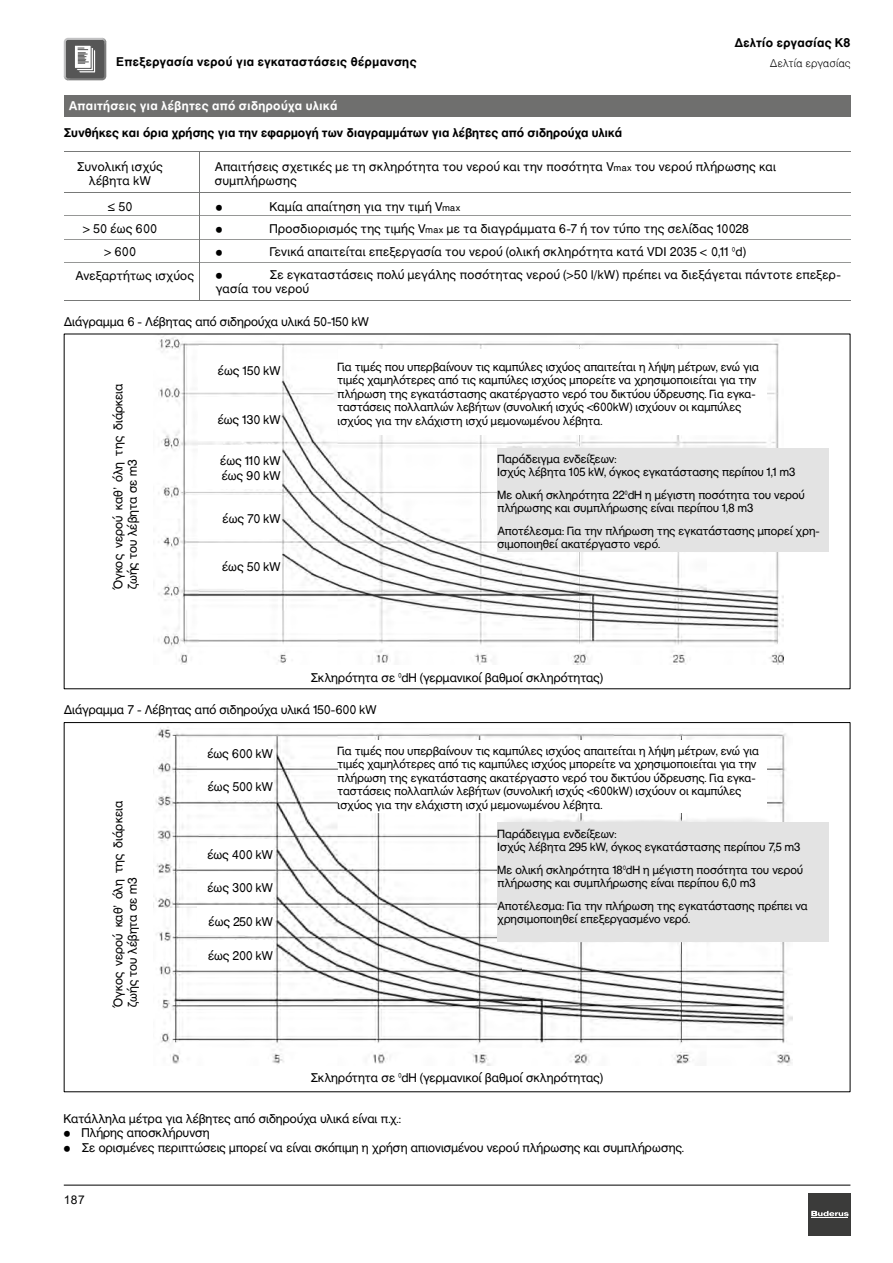
<style>
.page{position:relative;width:893px;height:1263px;background:#fff}
.page>*{position:absolute;margin:0;border:0;box-sizing:border-box;transform-origin:0 0}
.t1{font:12px/14.4px "Mg Helvetica UC Pol";letter-spacing:-.005em;color:#000}
.t2{font:700 12px "Mg Helvetica UC Pol";color:#000}
.t3{font:700 12px "Mg Helvetica UC Pol";letter-spacing:.015em;color:#fff}
.t4{font:12px/14.4px "Mg Helvetica UC Pol";letter-spacing:.015em;color:#000;text-align:center}
.t5{font:12px "Mg Helvetica Light UC Pol";letter-spacing:.01em;color:#000}
.t6{font:12px "Arial";color:#000}
.t7{font:11.25px/13.5px "Mg Helvetica UC Pol";letter-spacing:-.015em;color:#000}
.s1{font-size:9px}
</style>
<div class="page">
<hr style="left:64px;top:1185px;width:786px;height:1px;background:#000">
<div style="left:808px;top:1193px;width:42px;height:43px;background:#3b3b3a"></div>
<hr style="left:811px;top:1217px;width:37px;height:1px;background:#fff">
<svg style="left:811px;top:1211px;width:38px;height:5px"></svg>
<svg style="left:64px;top:38px;width:42px;height:42px;background:#848484"></svg>
<div style="left:64px;top:96px;width:786px;height:21px;background:#6f6f6e"></div>
<hr style="left:64px;top:151px;width:786px;height:1px;background:#787978">
<hr style="left:64px;top:192px;width:786px;height:1px;background:#787978">
<hr style="left:64px;top:300px;width:786px;height:1px;background:#787978">
<hr style="left:64px;top:215px;width:786px;height:1px;background:#969796">
<hr style="left:64px;top:239px;width:786px;height:1px;background:#969796">
<hr style="left:64px;top:262px;width:786px;height:1px;background:#969796">
<hr style="left:199px;top:152px;width:1px;height:148px;background:#787978">
<img style="left:158px;top:336px;width:625px;height:329px">
<div style="left:198px;top:445px;width:83px;height:43px;background:#fff"></div>
<div style="left:198px;top:397px;width:83px;height:43px;background:#fff"></div>
<div style="left:198px;top:348px;width:83px;height:43px;background:#fff"></div>
<div style="left:338px;top:349px;width:428px;height:86px;background:#fff"></div>
<div style="left:497px;top:448px;width:332px;height:104px;background:#e3e3e3"></div>
<div style="left:198px;top:496px;width:83px;height:43px;background:#fff"></div>
<div style="left:198px;top:544px;width:83px;height:43px;background:#fff"></div>
<img style="left:153px;top:727px;width:639px;height:338px">
<div style="left:198px;top:738px;width:75px;height:29px;background:#fff"></div>
<div style="left:198px;top:771px;width:75px;height:29px;background:#fff"></div>
<div style="left:198px;top:839px;width:75px;height:29px;background:#fff"></div>
<div style="left:198px;top:872px;width:75px;height:29px;background:#fff"></div>
<div style="left:198px;top:906px;width:75px;height:29px;background:#fff"></div>
<div style="left:198px;top:940px;width:75px;height:29px;background:#fff"></div>
<div style="left:338px;top:740px;width:428px;height:72px;background:#fff"></div>
<div style="left:497px;top:822px;width:332px;height:120px;background:#e3e3e3"></div>
<p class="t2" style="left:117px;top:54px;width:302px">Επεξεργασία νερού για εγκαταστάσεις θέρμανσης</p>
<p class="t3" style="left:69px;top:98px;width:270px">Απαιτήσεις για λέβητες από σιδηρούχα υλικά</p>
<p class="t2" style="left:64px;top:125px;width:560px">Συνθήκες και όρια χρήσης για την εφαρμογή των διαγραμμάτων για λέβητες από σιδηρούχα υλικά</p>
<p class="t2" style="left:734px;top:35px;width:118px">Δελτίο εργασίας Κ8</p>
<p class="t5" style="left:770px;top:57px;width:82px">Δελτία εργασίας</p>
<p class="t4" style="left:77px;top:159px;width:87px">Συνολική ισχύς λέβητα kW</p>
<p class="t1" style="left:215px;top:159px;width:563px">Απαιτήσεις σχετικές με τη σκληρότητα του νερού και την ποσότητα V<span class="s1">max</span> του νερού πλήρωσης και συμπλήρωσης</p>
<p class="t1" style="left:83px;top:195px;width:75px;line-height:22.6px;text-align:center">≤ 50<br>&gt; 50 έως 600 &gt; 600</p>
<p class="t1" style="left:216px;top:199px;width:8px">•</p>
<p class="t1" style="left:270px;top:199px;width:192px">Καμία απαίτηση για την τιμή V<span class="s1">max</span></p>
<p class="t1" style="left:216px;top:222px;width:8px">•</p>
<p class="t1" style="left:270px;top:222px;width:481px">Προσδιορισμός της τιμής V<span class="s1">max</span> με τα διαγράμματα 6-7 ή τον τύπο της σελίδας 10028</p>
<p class="t1" style="left:216px;top:244px;width:8px">•</p>
<p class="t1" style="left:270px;top:244px;width:478px">Γενικά απαιτείται επεξεργασία του νερού (ολική σκληρότητα κατά VDI 2035 &lt; 0,11 °d)</p>
<p class="t1" style="left:216px;top:267px;width:627px;text-indent:54px">Σε εγκαταστάσεις πολύ μεγάλης ποσότητας νερού (&gt;50 l/kW) πρέπει να διεξάγεται πάντοτε επεξερ&shy;γασία του νερού</p>
<p class="t1" style="left:64px;top:314px;width:307px">Διάγραμμα 6 - Λέβητας από σιδηρούχα υλικά 50-150 kW</p>
<p class="t1" style="left:75px;top:269px;width:120px">Ανεξαρτήτως ισχύος</p>
<p class="t1" style="left:216px;top:267px;width:8px">•</p>
<p class="t1" style="left:111px;top:589px;width:208px;rotate:-90deg">Όγκος νερού καθ’ όλη της διάρκεια ζωής του λέβητα σε m3</p>
<p class="t1" style="left:218px;top:364px;width:64px">έως 150 kW</p>
<p class="t7" style="left:338px;top:360px;width:423px">Για τιμές που υπερβαίνουν τις καμπύλες ισχύος απαιτείται η λήψη μέτρων, ενώ για τιμές χαμηλότερες από τις καμπύλες ισχύος μπορείτε να χρησιμοποιείται για την πλήρωση της εγκατάστασης ακατέργαστο νερό του δικτύου ύδρευσης. Για εγκα&shy;ταστάσεις πολλαπλών λεβήτων (συνολική ισχύς &lt;600kW) ισχύουν οι καμπύλες ισχύος για την ελάχιστη ισχύ μεμονωμένου λέβητα.</p>
<p class="t7" style="left:497px;top:452px;width:299px">Παράδειγμα ενδείξεων:<br>Ισχύς λέβητα 105 kW, όγκος εγκατάστασης περίπου 1,1 m3</p>
<p class="t7" style="left:497px;top:488px;width:309px">Με ολική σκληρότητα 22°dH η μέγιστη ποσότητα του νερού πλήρωσης και συμπλήρωσης είναι περίπου 1,8 m3</p>
<p class="t7" style="left:497px;top:524px;width:324px">Αποτέλεσμα: Για την πλήρωση της εγκατάστασης μπορεί χρη&shy;σιμοποιηθεί ακατέργαστο νερό.</p>
<p class="t1" style="left:218px;top:413px;width:64px">έως 130 kW</p>
<p class="t1" style="left:220px;top:454px;width:62px">έως 110 kW έως 90 kW</p>
<p class="t1" style="left:223px;top:512px;width:60px">έως 70 kW</p>
<p class="t1" style="left:222px;top:559px;width:60px">έως 50 kW</p>
<p class="t1" style="left:311px;top:671px;width:294px">Σκληρότητα σε °dH (γερμανικοί βαθμοί σκληρότητας)</p>
<p class="t1" style="left:64px;top:702px;width:314px">Διάγραμμα 7 - Λέβητας από σιδηρούχα υλικά 150-600 kW</p>
<p class="t1" style="left:111px;top:1007px;width:208px;rotate:-90deg">Όγκος νερού καθ’ όλη της διάρκεια ζωής του λέβητα σε m3</p>
<p class="t1" style="left:207px;top:747px;width:67px">έως 600 kW</p>
<p class="t1" style="left:208px;top:780px;width:67px">έως 500 kW</p>
<p class="t1" style="left:207px;top:848px;width:67px">έως 400 kW</p>
<p class="t1" style="left:208px;top:881px;width:67px">έως 300 kW</p>
<p class="t1" style="left:209px;top:915px;width:66px">έως 250 kW</p>
<p class="t1" style="left:208px;top:949px;width:67px">έως 200 kW</p>
<p class="t7" style="left:338px;top:744px;width:423px">Για τιμές που υπερβαίνουν τις καμπύλες ισχύος απαιτείται η λήψη μέτρων, ενώ για τιμές χαμηλότερες από τις καμπύλες ισχύος μπορείτε να χρησιμοποιείται για την πλήρωση της εγκατάστασης ακατέργαστο νερό του δικτύου ύδρευσης. Για εγκα&shy;ταστάσεις πολλαπλών λεβήτων (συνολική ισχύς &lt;600kW) ισχύουν οι καμπύλες ισχύος για την ελάχιστη ισχύ μεμονωμένου λέβητα.</p>
<p class="t7" style="left:497px;top:827px;width:304px">Παράδειγμα ενδείξεων:<br>Ισχύς λέβητα 295 kW, όγκος εγκατάστασης περίπου 7,5 m3</p>
<p class="t7" style="left:497px;top:863px;width:307px">Με ολική σκληρότητα 18°dH η μέγιστη ποσότητα του νερού πλήρωσης και συμπλήρωσης είναι περίπου 6,0 m3</p>
<p class="t7" style="left:497px;top:899px;width:312px">Αποτέλεσμα: Για την πλήρωση της εγκατάστασης πρέπει να χρησιμοποιηθεί επεξεργασμένο νερό.</p>
<p class="t1" style="left:311px;top:1070px;width:294px">Σκληρότητα σε °dH (γερμανικοί βαθμοί σκληρότητας)</p>
<p class="t1" style="left:64px;top:1111px;width:339px">Κατάλληλα μέτρα για λέβητες από σιδηρούχα υλικά είναι π.χ.:</p>
<p class="t1" style="left:64px;top:1125px;width:148px">• Πλήρης αποσκλήρυνση</p>
<p class="t1" style="left:64px;top:1140px;width:622px">• Σε ορισμένες περιπτώσεις μπορεί να είναι σκόπιμη η χρήση απιονισμένου νερού πλήρωσης και συμπλήρωσης.</p>
<p class="t6" style="left:64px;top:1192px;width:23px">187</p>
</div>
